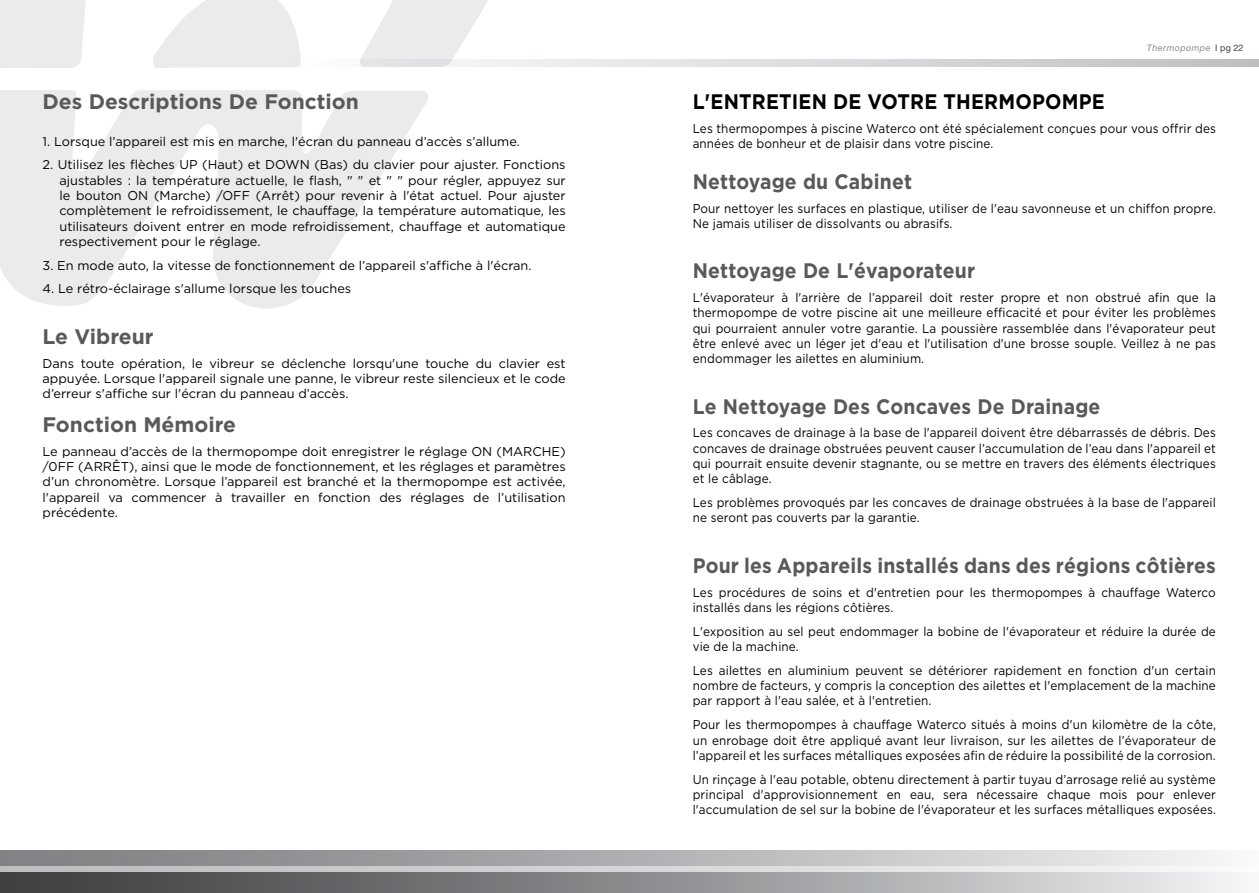
<style>
.page{position:relative;width:1259px;height:893px;background:#fff}
.page>*{position:absolute;margin:0;border:0;box-sizing:border-box;transform-origin:0 0}
.t1{font:700 21px "Gotham HTF";letter-spacing:.01em;color:#58595b;scale:.92 1}
.t2{font:700 21px "Gotham HTF";letter-spacing:.01em;color:#58595b}
.t3{font:700 21px "Gotham HTF";letter-spacing:.01em;color:#000;scale:.92 1}
.t4{font:12.75px/15.3px "Gotham HTF";letter-spacing:.01em;color:#000;scale:.92 1}
.t5{font:12.75px/15.3px "Gotham HTF";letter-spacing:.01em;color:#000;text-align:justify}
.t6{font:italic 9px "Helvetica Neue LT Std";letter-spacing:.05em;color:#8a8c8e}
.s1{font-style:normal;color:#414042}
</style>
<div class="page">
<div style="left:0;top:872px;width:1259px;height:21px;background:linear-gradient(to right,#333436,#eceeef)"></div>
<svg style="left:0;top:865px;width:1218px;height:7px;background:#d0d1d3"></svg>
<svg style="left:0;top:850px;width:1218px;height:15px;background:#b0b1b4"></svg>
<svg style="left:0;top:90px;width:428px;height:219px;fill:#ebebec"></svg>
<svg style="left:0;top:0;width:1259px;height:68px"></svg>
<h1 class="t2" style="left:43px;top:90px;width:318px">Des Descriptions De Fonction</h1>
<p class="t5" style="left:43px;top:133px;width:479px">1. Lorsque l’appareil est mis en marche, l'écran du panneau d’accès s’allume.</p>
<p class="t5" style="left:60px;top:157px;width:508px;text-indent:-17px">2. Utilisez les flèches UP (Haut) et DOWN (Bas) du clavier pour ajuster. Fonctions ajustables : la température actuelle, le flash, " " et " " pour régler, appuyez sur le bouton ON (Marche) /OFF (Arrêt) pour revenir à l'état actuel. Pour ajuster complètement le refroidissement, le chauffage, la température automatique, les utilisateurs doivent entrer en mode refroidissement, chauffage et automatique respectivement pour le réglage.</p>
<p class="t5" style="left:43px;top:257px;width:490px">3. En mode auto, la vitesse de fonctionnement de l’appareil s'affiche à l'écran.</p>
<p class="t5" style="left:43px;top:281px;width:310px">4. Le rétro-éclairage s'allume lorsque les touches</p>
<h1 class="t2" style="left:43px;top:324px;width:113px">Le Vibreur</h1>
<p class="t5" style="left:43px;top:355px;width:525px">Dans toute opération, le vibreur se déclenche lorsqu'une touche du clavier est appuyée. Lorsque l'appareil signale une panne, le vibreur reste silencieux et le code d’erreur s'affiche sur l'écran du panneau d’accès.</p>
<h1 class="t2" style="left:43px;top:412px;width:195px">Fonction Mémoire</h1>
<p class="t5" style="left:43px;top:443px;width:525px">Le panneau d’accès de la thermopompe doit enregistrer le réglage ON (MARCHE) /0FF (ARRÊT), ainsi que le mode de fonctionnement, et les réglages et paramètres d’un chronomètre. Lorsque l’appareil est branché et la thermopompe est activée, l'appareil va commencer à travailler en fonction des réglages de l’utilisation précédente.</p>
<p class="t6" style="left:1146px;top:43px;width:98px">Thermopompe <span class="s1">I pg 22</span></p>
<h1 class="t3" style="left:692px;top:90px;width:449px">L'ENTRETIEN DE VOTRE THERMOPOMPE</h1>
<p class="t4" style="left:692px;top:121px;width:570px">Les thermopompes à piscine Waterco ont été spécialement conçues pour vous offrir des années de bonheur et de plaisir dans votre piscine.</p>
<h1 class="t1" style="left:692px;top:169px;width:240px">Nettoyage du Cabinet</h1>
<p class="t4" style="left:692px;top:200px;width:570px">Pour nettoyer les surfaces en plastique, utiliser de l'eau savonneuse et un chiffon propre.<br>Ne jamais utiliser de dissolvants ou abrasifs.</p>
<h1 class="t1" style="left:692px;top:259px;width:308px">Nettoyage De L'évaporateur</h1>
<p class="t4" style="left:692px;top:290px;width:570px;text-align:justify">L'évaporateur à l'arrière de l’appareil doit rester propre et non obstrué afin que la thermopompe de votre piscine ait une meilleure efficacité et pour éviter les problèmes qui pourraient annuler votre garantie. La poussière rassemblée dans l'évaporateur peut être enlevé avec un léger jet d'eau et l'utilisation d'une brosse souple. Veillez à ne pas endommager les ailettes en aluminium.</p>
<h1 class="t1" style="left:692px;top:394px;width:445px">Le Nettoyage Des Concaves De Drainage</h1>
<p class="t4" style="left:692px;top:425px;width:570px;text-align:justify">Les concaves de drainage à la base de l'appareil doivent être débarrassés de débris. Des concaves de drainage obstruées peuvent causer l’accumulation de l’eau dans l'appareil et qui pourrait ensuite devenir stagnante, ou se mettre en travers des éléments électriques et le câblage.</p>
<p class="t4" style="left:692px;top:495px;width:570px">Les problèmes provoqués par les concaves de drainage obstruées à la base de l'appareil ne seront pas couverts par la garantie.</p>
<h1 class="t1" style="left:692px;top:553px;width:570px">Pour les Appareils installés dans des régions côtières</h1>
<p class="t4" style="left:692px;top:584px;width:570px">Les procédures de soins et d'entretien pour les thermopompes à chauffage Waterco installés dans les régions côtières.</p>
<p class="t4" style="left:692px;top:623px;width:570px">L'exposition au sel peut endommager la bobine de l'évaporateur et réduire la durée de vie de la machine.</p>
<p class="t4" style="left:692px;top:662px;width:570px;text-align:justify">Les ailettes en aluminium peuvent se détériorer rapidement en fonction d'un certain nombre de facteurs, y compris la conception des ailettes et l'emplacement de la machine par rapport à l'eau salée, et à l'entretien.</p>
<p class="t4" style="left:692px;top:717px;width:570px;text-align:justify">Pour les thermopompes à chauffage Waterco situés à moins d'un kilomètre de la côte, un enrobage doit être appliqué avant leur livraison, sur les ailettes de l’évaporateur de l’appareil et les surfaces métalliques exposées afin de réduire la possibilité de la corrosion.</p>
<p class="t4" style="left:692px;top:771px;width:570px;text-align:justify">Un rinçage à l'eau potable, obtenu directement à partir tuyau d’arrosage relié au système principal d'approvisionnement en eau, sera nécessaire chaque mois pour enlever l'accumulation de sel sur la bobine de l'évaporateur et les surfaces métalliques exposées.</p>
</div>
